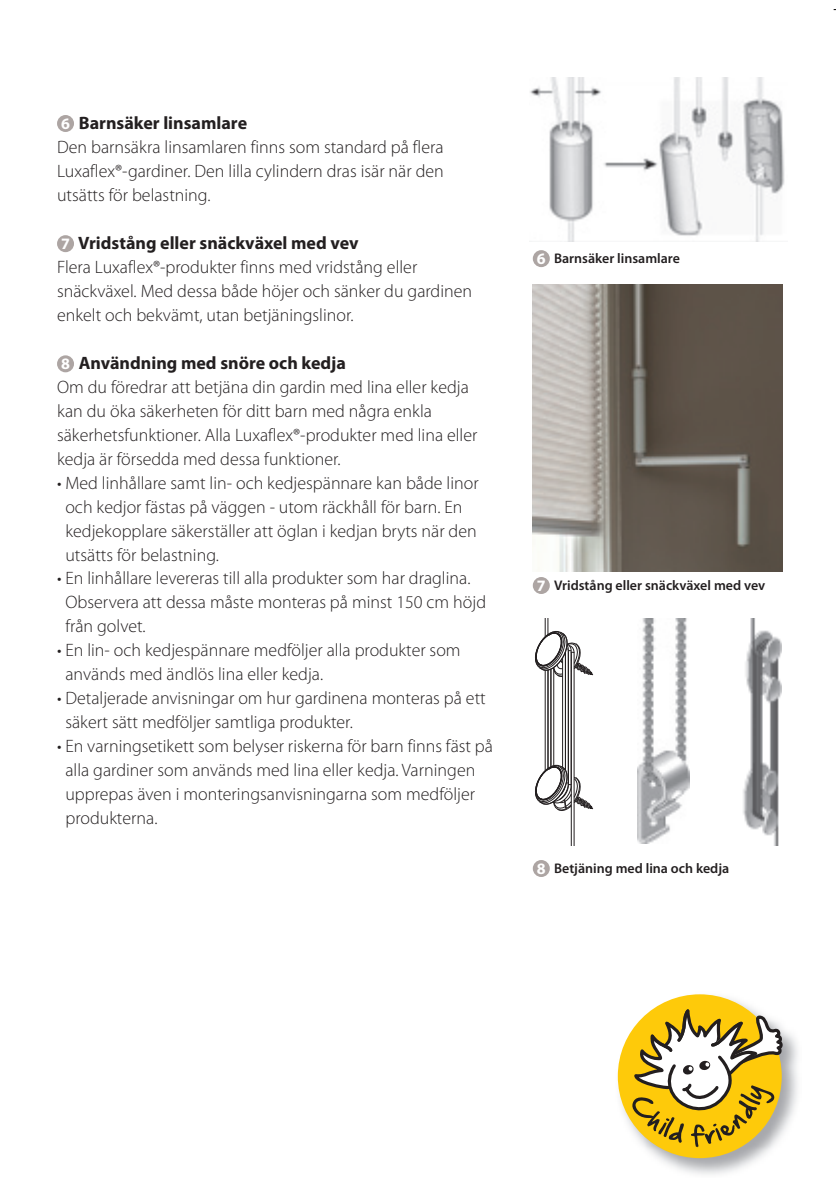
<style>
.page{position:relative;width:836px;height:1197px;background:#fff}
.page>*{position:absolute;margin:0;border:0;box-sizing:border-box;transform-origin:0 0}
.t1{font:300 18px/24px "Myriad Pro";color:#231f20}
.t2{font:700 18px "Myriad Pro";color:#231f20}
.t3{font:700 16px "Myriad Pro";color:#fff}
.t4{font:600 14px "Myriad Pro";color:#231f20}
</style>
<div class="page">
<img style="left:621px;top:994px;width:177px;height:181px">
<div style="left:617px;top:994px;width:164px;height:164px;background:#feca0a;border-radius:50%"></div>
<svg style="left:631px;top:1001px;width:151px;height:146px"></svg>
<img style="left:637px;top:619px;width:52px;height:224px">
<img style="left:743px;top:619px;width:38px;height:227px">
<hr style="left:562px;top:658px;width:1px;height:109px;background:#231f20">
<hr style="left:553px;top:667px;width:1px;height:99px;background:#231f20">
<hr style="left:544px;top:670px;width:1px;height:101px;background:#231f20">
<hr style="left:547px;top:670px;width:1px;height:98px;background:#231f20">
<hr style="left:550px;top:669px;width:1px;height:98px;background:#231f20">
<hr style="left:567px;top:651px;width:1px;height:132px;background:#231f20">
<hr style="left:565px;top:652px;width:1px;height:118px;background:#231f20">
<hr style="left:570px;top:653px;width:1px;height:132px;background:#231f20">
<hr style="left:570px;top:785px;width:1px;height:61px;background:#231f20">
<hr style="left:568px;top:651px;width:1px;height:132px;background:#231f20">
<hr style="left:573px;top:653px;width:1px;height:193px;background:#231f20">
<svg style="left:535px;top:765px;width:58px;height:46px"></svg>
<svg style="left:535px;top:619px;width:58px;height:58px"></svg>
<img style="left:530px;top:77px;width:255px;height:164px">
<img style="left:532px;top:284px;width:249px;height:287px">
<div style="left:57px;top:115px;width:17px;height:17px;background:#ada5a3;border-radius:50%"></div>
<div style="left:57px;top:355px;width:17px;height:17px;background:#ada5a3;border-radius:50%"></div>
<div style="left:532px;top:250px;width:17px;height:17px;background:#ada5a3;border-radius:50%"></div>
<div style="left:57px;top:235px;width:17px;height:17px;background:#ada5a3;border-radius:50%"></div>
<div style="left:532px;top:577px;width:17px;height:17px;background:#ada5a3;border-radius:50%"></div>
<div style="left:532px;top:860px;width:17px;height:17px;background:#ada5a3;border-radius:50%"></div>
<p class="t2" style="left:79px;top:111px;width:170px">Barnsäker linsamlare</p>
<p class="t1" style="left:57px;top:135px;width:388px;text-align:justify">Den barnsäkra linsamlaren finns som standard på flera Luxaflex®-gardiner. Den lilla cylindern dras isär när den utsätts för belastning.</p>
<p class="t2" style="left:78px;top:231px;width:282px">Vridstång eller snäckväxel med vev</p>
<p class="t1" style="left:57px;top:255px;width:416px">Flera Luxaflex®-produkter finns med vridstång eller snäckväxel. Med dessa både höjer och sänker du gardinen enkelt och bekvämt, utan betjäningslinor.</p>
<p class="t2" style="left:79px;top:351px;width:268px">Användning med snöre och kedja</p>
<p class="t1" style="left:57px;top:375px;width:422px">Om du föredrar att betjäna din gardin med lina eller kedja kan du öka säkerheten för ditt barn med några enkla säkerhetsfunktioner. Alla Luxaflex®-produkter med lina eller kedja är försedda med dessa funktioner.</p>
<p class="t1" style="left:65px;top:470px;width:414px;text-indent:-8px">• Med linhållare samt lin- och kedjespännare kan både linor och kedjor fästas på väggen - utom räckhåll för barn. En kedjekopplare säkerställer att öglan i kedjan bryts när den utsätts för belastning.</p>
<p class="t1" style="left:65px;top:566px;width:422px;text-indent:-8px">• En linhållare levereras till alla produkter som har draglina.<br>Observera att dessa måste monteras på minst 150 cm höjd från golvet.</p>
<p class="t1" style="left:65px;top:638px;width:396px;text-indent:-8px">• En lin- och kedjespännare medföljer alla produkter som används med ändlös lina eller kedja.</p>
<p class="t1" style="left:65px;top:686px;width:421px;text-indent:-8px">• Detaljerade anvisningar om hur gardinena monteras på ett säkert sätt medföljer samtliga produkter.</p>
<p class="t1" style="left:65px;top:734px;width:429px;text-indent:-8px">• En varningsetikett som belyser riskerna för barn finns fäst på alla gardiner som används med lina eller kedja. Varningen upprepas även i monteringsanvisningarna som medföljer produkterna.</p>
<p class="t3" style="left:61px;top:113px;width:10px">6</p>
<p class="t3" style="left:61px;top:233px;width:10px">7</p>
<p class="t3" style="left:61px;top:353px;width:10px">8</p>
<p class="t3" style="left:536px;top:248px;width:10px">6</p>
<p class="t4" style="left:554px;top:250px;width:127px">Barnsäker linsamlare</p>
<p class="t3" style="left:536px;top:575px;width:10px">7</p>
<p class="t4" style="left:554px;top:577px;width:213px">Vridstång eller snäckväxel med vev</p>
<p class="t3" style="left:536px;top:858px;width:10px">8</p>
<p class="t4" style="left:554px;top:859px;width:177px">Betjäning med lina och kedja</p>
</div>
